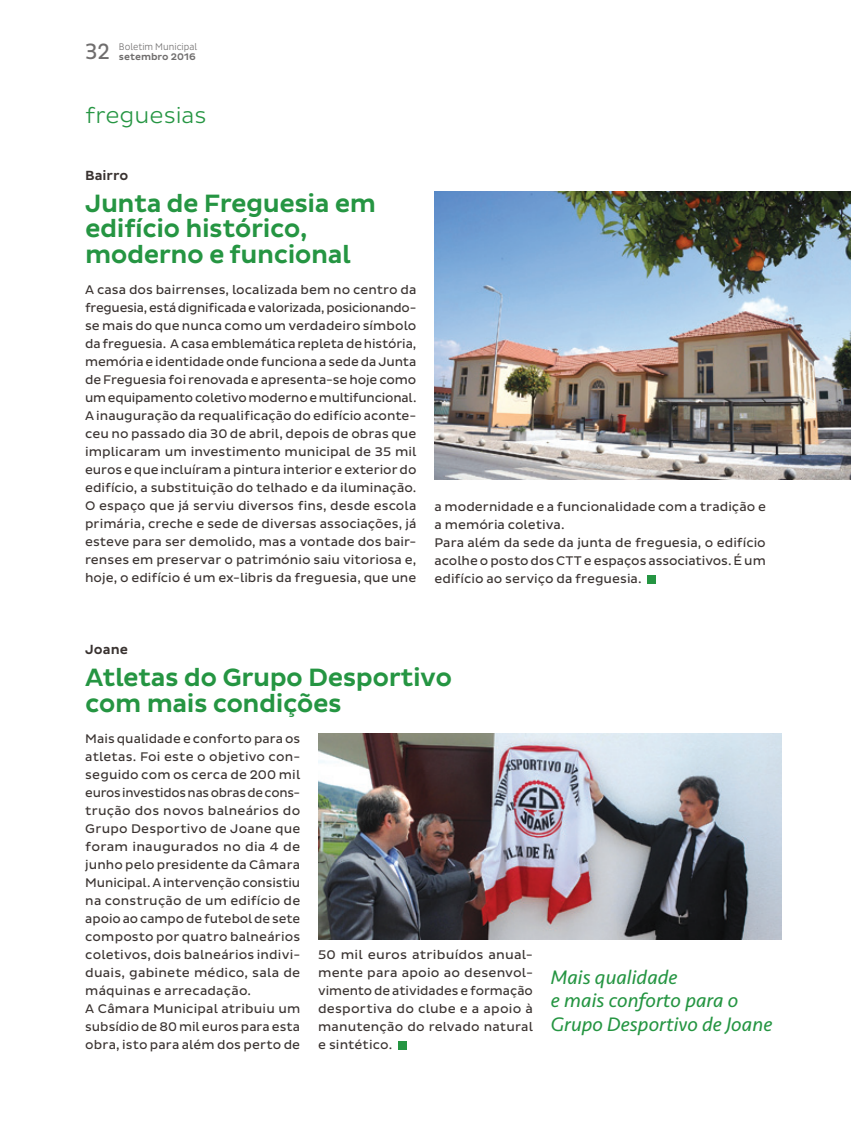
<style>
.page{position:relative;width:851px;height:1127px;background:#fff}
.page>*{position:absolute;margin:0;border:0;box-sizing:border-box;transform-origin:0 0}
.t1{font:500 25.5px/25.5px "Pluto Sans";letter-spacing:-.02em;color:#259542}
.t2{font:300 22.5px "Pluto Sans";color:#259542}
.t3{font:22.5px "Pluto Sans Cond";color:#706e6e}
.t4{font:italic 20.25px/23.2px "Seravek Basic";color:#259542}
.t5{font:500 13.5px "Pluto Sans";color:#3a3331}
.t6{font:12.75px/18px "Pluto Sans";letter-spacing:.005em;color:#3a3331;text-align:justify}
.t7{font:300 9.75px "Pluto Sans Cond";color:#706e6e}
.t8{font:500 9.75px "Pluto Sans";color:#706e6e}
</style>
<div class="page">
<img style="left:434px;top:192px;width:416px;height:287px">
<img style="left:318px;top:734px;width:463px;height:205px">
<div style="left:647px;top:575px;width:9px;height:8px;background:#259542"></div>
<div style="left:398px;top:1041px;width:9px;height:8px;background:#259542"></div>
<h2 class="t3" style="left:85px;top:39px;width:26px">32</h2>
<p class="t7" style="left:119px;top:41px;width:80px">Boletim Municipal</p>
<p class="t8" style="left:119px;top:51px;width:78px">setembro 2016</p>
<h2 class="t2" style="left:85px;top:103px;width:123px">freguesias</h2>
<p class="t5" style="left:85px;top:168px;width:45px">Bairro</p>
<h1 class="t1" style="left:85px;top:191px;width:292px">Junta de Freguesia em edifício histórico, moderno e funcional</h1>
<p class="t6" style="left:85px;top:281px;width:333px">A casa dos bairrenses, localizada bem no centro da freguesia, está dignificada e valorizada, posicionando&shy;se mais do que nunca como um verdadeiro símbolo da freguesia. A casa emblemática repleta de história, memória e identidade onde funciona a sede da Junta de Freguesia foi renovada e apresenta-se hoje como um equipamento coletivo moderno e multifuncional.<br>A inauguração da requalificação do edifício aconte&shy;ceu no passado dia 30 de abril, depois de obras que implicaram um investimento municipal de 35 mil euros e que incluíram a pintura interior e exterior do edifício, a substituição do telhado e da iluminação.<br>O espaço que já serviu diversos fins, desde escola primária, creche e sede de diversas associações, já esteve para ser demolido, mas a vontade dos bair&shy;renses em preservar o património saiu vitoriosa e, hoje, o edifício é um ex-libris da freguesia, que une</p>
<p class="t6" style="left:434px;top:498px;width:333px;text-align:left">a modernidade e a funcionalidade com a tradição e a memória coletiva.<br>Para além da sede da junta de freguesia, o edifício acolhe o posto dos CTT e espaços associativos. É um edifício ao serviço da freguesia.</p>
<p class="t5" style="left:85px;top:642px;width:44px">Joane</p>
<h1 class="t1" style="left:85px;top:665px;width:368px">Atletas do Grupo Desportivo com mais condições</h1>
<p class="t6" style="left:85px;top:730px;width:216px;text-align:left">Mais qualidade e conforto para os atletas. Foi este o objetivo con&shy;seguido com os cerca de 200 mil euros investidos nas obras de cons&shy;trução dos novos balneários do<br>Grupo Desportivo de Joane que foram inaugurados no dia 4 de junho pelo presidente da Câmara<br>Municipal. A intervenção consistiu na construção de um edifício de apoio ao campo de futebol de sete composto por quatro balneários coletivos, dois balneários indivi&shy;duais, gabinete médico, sala de máquinas e arrecadação.<br>A Câmara Municipal atribuiu um subsídio de 80 mil euros para esta obra, isto para além dos perto de</p>
<p class="t6" style="left:318px;top:946px;width:216px">50 mil euros atribuídos anual&shy;mente para apoio ao desenvol&shy;vimento de atividades e formação desportiva do clube e a apoio à manutenção do relvado natural e sintético.</p>
<h3 class="t4" style="left:551px;top:966px;width:223px">Mais qualidade<br>e mais conforto para o<br>Grupo Desportivo de Joane</h3>
</div>
